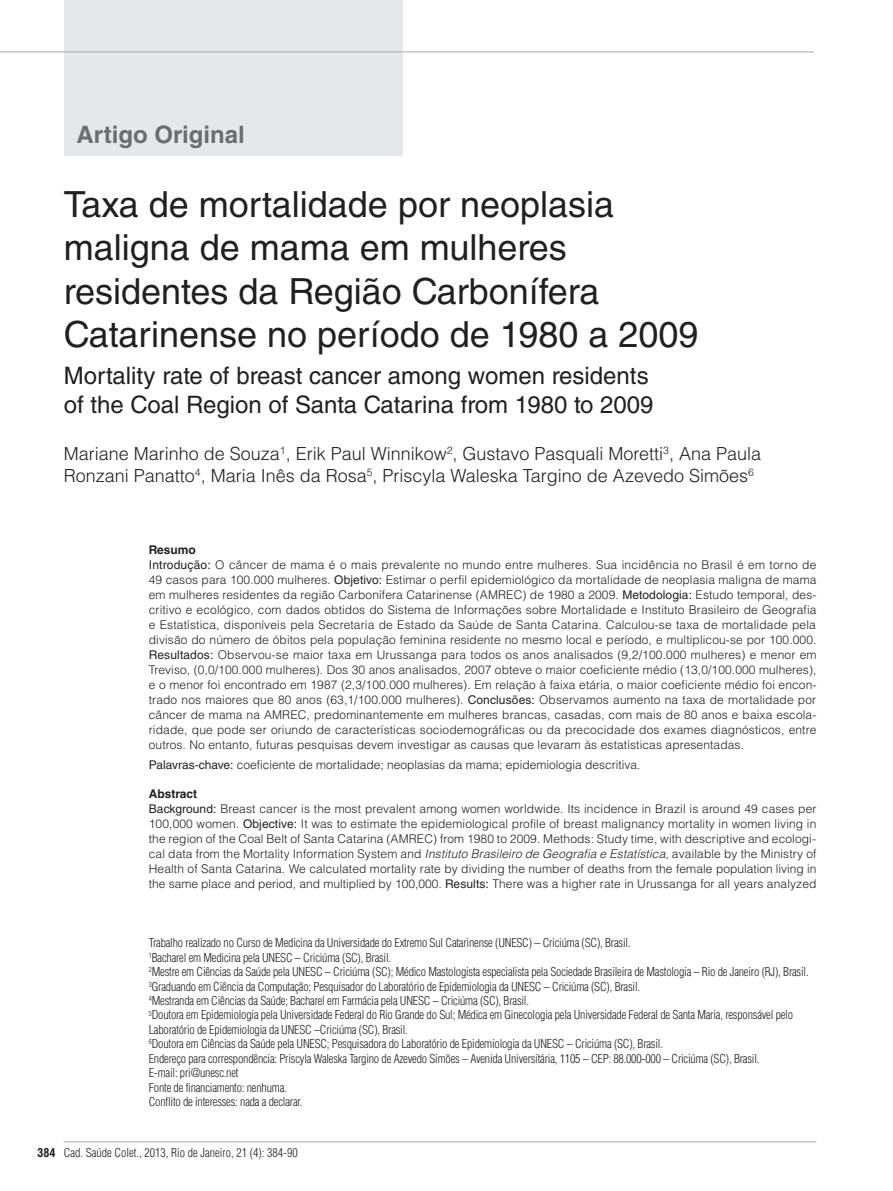
<style>
.page{position:relative;width:893px;height:1191px;background:#fff}
.page>*{position:absolute;margin:0;border:0;box-sizing:border-box;transform-origin:0 0}
.t1{font:36px/43.2px "Helvetica LT Std";color:#231f20}
.t2{font:24px/28.8px "Helvetica LT Std";color:#231f20}
.t3{font:700 24px "Helvetica LT Std";color:#6c6d70}
.t4{font:300 18px/21.6px "Helvetica LT Std";color:#231f20}
.t5{font:300 12px/15px "Helvetica LT Std";letter-spacing:.01em;color:#231f20}
.t6{font:300 condensed 12px/14.4px "Helvetica LT Std";letter-spacing:-.015em;color:#231f20}
.t7{font:700 condensed 12px "Helvetica LT Std";color:#231f20}
.s1{font-weight:700}
.s2{font-weight:400}
.s3{font-style:italic}
</style>
<div class="page">
<div style="left:64px;top:0;width:338px;height:156px;background:#e6e7e9"></div>
<hr style="left:0;top:51px;width:814px;height:1px;background:#a8a9ad">
<hr style="left:64px;top:1141px;width:752px;height:1px;background:#a8a9ad">
<h2 class="t3" style="left:77px;top:120px;width:170px">Artigo Original</h2>
<h1 class="t1" style="left:64px;top:183px;width:636px">Taxa de mortalidade por neoplasia maligna de mama em mulheres residentes da Região Carbonífera Catarinense no período de 1980 a 2009</h1>
<h2 class="t2" style="left:64px;top:361px;width:591px">Mortality rate of breast cancer among women residents of the Coal Region of Santa Catarina from 1980 to 2009</h2>
<h3 class="t4" style="left:64px;top:443px;width:699px">Mariane Marinho de Souza<sup>1</sup>, Erik Paul Winnikow<sup>2</sup>, Gustavo Pasquali Moretti<sup>3</sup>, Ana Paula<br>Ronzani Panatto<sup>4</sup>, Maria Inês da Rosa<sup>5</sup>, Priscyla Waleska Targino de Azevedo Simões<sup>6</sup></h3>
<p class="t5" style="left:149px;top:542px;width:669px"><span class="s1">Resumo<br></span><span class="s2">Introdução:</span> O câncer de mama é o mais prevalente no mundo entre mulheres. Sua incidência no Brasil é em torno de 49 casos para 100.000 mulheres. <span class="s2">Objetivo:</span> Estimar o perfil epidemiológico da mortalidade de neoplasia maligna de mama em mulheres residentes da região Carbonífera Catarinense (AMREC) de 1980 a 2009. <span class="s2">Metodologia:</span> Estudo temporal, des&shy;critivo e ecológico, com dados obtidos do Sistema de Informações sobre Mortalidade e Instituto Brasileiro de Geografia e Estatística, disponíveis pela Secretaria de Estado da Saúde de Santa Catarina. Calculou-se taxa de mortalidade pela divisão do número de óbitos pela população feminina residente no mesmo local e período, e multiplicou-se por 100.000.<br><span class="s2">Resultados:</span> Observou-se maior taxa em Urussanga para todos os anos analisados (9,2/100.000 mulheres) e menor em Treviso, (0,0/100.000 mulheres). Dos 30 anos analisados, 2007 obteve o maior coeficiente médio (13,0/100.000 mulheres), e o menor foi encontrado em 1987 (2,3/100.000 mulheres). Em relação à faixa etária, o maior coeficiente médio foi encon&shy;trado nos maiores que 80 anos (63,1/100.000 mulheres). <span class="s2">Conclusões:</span> Observamos aumento na taxa de mortalidade por câncer de mama na AMREC, predominantemente em mulheres brancas, casadas, com mais de 80 anos e baixa escola&shy;ridade, que pode ser oriundo de características sociodemográficas ou da precocidade dos exames diagnósticos, entre outros. No entanto, futuras pesquisas devem investigar as causas que levaram às estatísticas apresentadas.</p>
<p class="t5" style="left:149px;top:756px;width:493px"><span class="s2">Palavras-chave:</span> coeficiente de mortalidade; neoplasias da mama; epidemiologia descritiva.</p>
<p class="t5" style="left:149px;top:786px;width:669px"><span class="s1">Abstract<br></span><span class="s2">Background:</span> Breast cancer is the most prevalent among women worldwide. Its incidence in Brazil is around 49 cases per 100,000 women. <span class="s2">Objective:</span> It was to estimate the epidemiological profile of breast malignancy mortality in women living in the region of the Coal Belt of Santa Catarina (AMREC) from 1980 to 2009. Methods: Study time, with descriptive and ecologi&shy;cal data from the Mortality Information System and <span class="s3">Instituto Brasileiro de Geografia e Estatística</span>, available by the Ministry of Health of Santa Catarina. We calculated mortality rate by dividing the number of deaths from the female population living in the same place and period, and multiplied by 100,000. <span class="s2">Results:</span> There was a higher rate in Urussanga for all years analyzed</p>
<p class="t6" style="left:149px;top:935px;width:661px">Trabalho realizado no Curso de Medicina da Universidade do Extremo Sul Catarinense (UNESC) – Criciúma (SC), Brasil.<br><sup>1</sup>Bacharel em Medicina pela UNESC – Criciúma (SC), Brasil.<br><sup>2</sup>Mestre em Ciências da Saúde pela UNESC – Criciúma (SC); Médico Mastologista especialista pela Sociedade Brasileira de Mastologia – Rio de Janeiro (RJ), Brasil.<br><sup>3</sup>Graduando em Ciência da Computação; Pesquisador do Laboratório de Epidemiologia da UNESC – Criciúma (SC), Brasil.<br><sup>4</sup>Mestranda em Ciências da Saúde; Bacharel em Farmácia pela UNESC – Criciúma (SC), Brasil.<br><sup>5</sup>Doutora em Epidemiologia pela Universidade Federal do Rio Grande do Sul; Médica em Ginecologia pela Universidade Federal de Santa Maria, responsável pelo Laboratório de Epidemiologia da UNESC –Criciúma (SC), Brasil.<br><sup>6</sup>Doutora em Ciências da Saúde pela UNESC; Pesquisadora do Laboratório de Epidemiologia da UNESC – Criciúma (SC), Brasil.<br>Endereço para correspondência: Priscyla Waleska Targino de Azevedo Simões – Avenida Universitária, 1105 – CEP: 88.000-000 – Criciúma (SC), Brasil.<br>E-mail: pri@unesc.net<br>Fonte de financiamento: nenhuma.<br>Conflito de interesses: nada a declarar.</p>
<p class="t7" style="left:37px;top:1145px;width:20px">384</p>
<p class="t6" style="left:64px;top:1145px;width:235px">Cad. Saúde Colet., 2013, Rio de Janeiro, 21 (4): 384-90</p>
</div>
